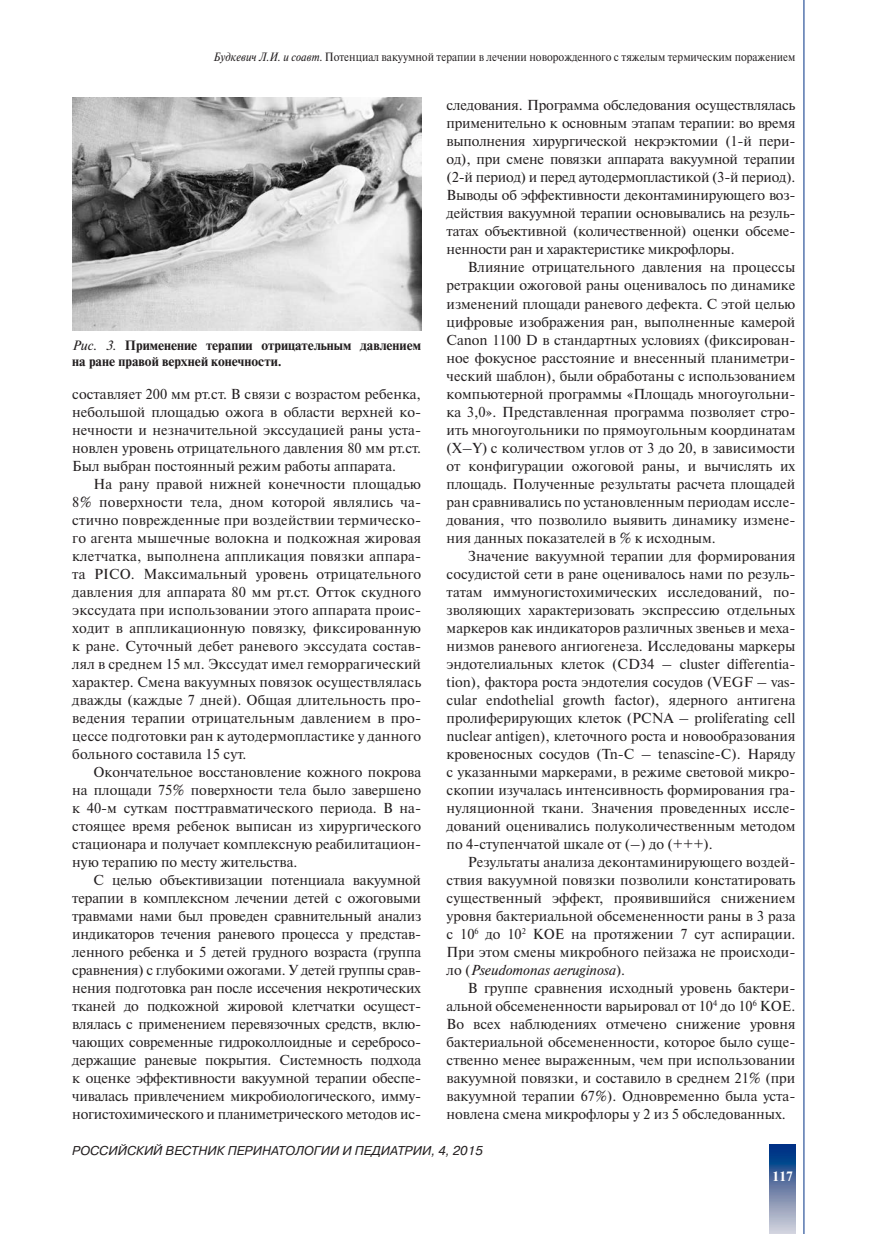
<style>
.page{position:relative;width:872px;height:1234px;background:#fff}
.page>*{position:absolute;margin:0;border:0;box-sizing:border-box;transform-origin:0 0}
.t1{font:14.4px/18px "Newton C";color:#231f20;text-align:justify}
.t2{font:700 13.5px/16.5px "Newton C";color:#231f20}
.t3{font:700 13.5px "Newton C";color:#fff}
.t4{font:italic 12.75px "Pragmatica C";color:#231f20}
.t5{font:12px "Newton C";color:#231f20;scale:.9 1}
.s1{font-style:italic}
.s2{font-weight:400;font-style:italic}
</style>
<div class="page">
<svg style="left:770px;top:1144px;width:25px;height:89px;background:#627ca9"></svg>
<hr style="left:803px;top:0;width:1px;height:1233px;background:#003186">
<img style="left:72px;top:98px;width:349px;height:232px">
<p class="t5" style="left:213px;top:50px;width:648px"><span class="s1">Будкевич Л.И. и соавт.</span> Потенциал вакуумной терапии в лечении новорожденного с тяжелым термическим поражением</p>
<p class="t2" style="left:72px;top:337px;width:350px"><span class="s2">Рис. 3.</span> Применение терапии отрицательным давлением на ране правой верхней конечности.</p>
<p class="t1" style="left:72px;top:384px;width:350px">составляет 200 мм рт.ст. В связи с возрастом ребенка, небольшой площадью ожога в области верхней ко&shy;нечности и незначительной экссудацией раны уста&shy;новлен уровень отрицательного давления 80 мм рт.ст.<br>Был выбран постоянный режим работы аппарата.</p>
<p class="t1" style="left:72px;top:474px;width:350px;text-indent:21px">На рану правой нижней конечности площадью 8% поверхности тела, дном которой являлись ча&shy;стично поврежденные при воздействии термическо&shy;го агента мышечные волокна и подкожная жировая клетчатка, выполнена аппликация повязки аппара&shy;та PICO. Максимальный уровень отрицательного давления для аппарата 80 мм рт.ст. Отток скудного экссудата при использовании этого аппарата проис&shy;ходит в аппликационную повязку, фиксированную к ране. Суточный дебет раневого экссудата состав&shy;лял в среднем 15 мл. Экссудат имел геморрагический характер. Смена вакуумных повязок осуществлялась дважды (каждые 7 дней). Общая длительность про&shy;ведения терапии отрицательным давлением в про&shy;цессе подготовки ран к аутодермопластике у данного больного составила 15 сут.</p>
<p class="t1" style="left:72px;top:762px;width:350px;text-indent:21px">Окончательное восстановление кожного покрова на площади 75% поверхности тела было завершено к 40-м суткам посттравматического периода. В на&shy;стоящее время ребенок выписан из хирургического стационара и получает комплексную реабилитацион&shy;ную терапию по месту жительства.</p>
<p class="t1" style="left:72px;top:870px;width:350px;text-indent:21px">С целью объективизации потенциала вакуумной терапии в комплексном лечении детей с ожоговыми травмами нами был проведен сравнительный анализ индикаторов течения раневого процесса у представ&shy;ленного ребенка и 5 детей грудного возраста (группа сравнения) с глубокими ожогами. У детей группы срав&shy;нения подготовка ран после иссечения некротических тканей до подкожной жировой клетчатки осущест&shy;влялась с применением перевязочных средств, вклю&shy;чающих современные гидроколлоидные и серебросо&shy;держащие раневые покрытия. Системность подхода к оценке эффективности вакуумной терапии обеспе&shy;чивалась привлечением микробиологического, имму&shy;ногистохимического и планиметрического методов ис-</p>
<p class="t1" style="left:446px;top:96px;width:350px">следования. Программа обследования осуществлялась применительно к основным этапам терапии: во время выполнения хирургической некрэктомии (1-й пери&shy;од), при смене повязки аппарата вакуумной терапии (2-й период) и перед аутодермопластикой (3-й период).<br>Выводы об эффективности деконтаминирующего воз&shy;действия вакуумной терапии основывались на резуль&shy;татах объективной (количественной) оценки обсеме&shy;ненности ран и характеристике микрофлоры.</p>
<p class="t1" style="left:446px;top:258px;width:350px;text-indent:21px">Влияние отрицательного давления на процессы ретракции ожоговой раны оценивалось по динамике изменений площади раневого дефекта. С этой целью цифровые изображения ран, выполненные камерой Canon 1100 D в стандартных условиях (фиксирован&shy;ное фокусное расстояние и внесенный планиметри&shy;ческий шаблон), были обработаны с использованием компьютерной программы «Площадь многоугольни&shy;ка 3,0». Представленная программа позволяет стро&shy;ить многоугольники по прямоугольным координатам (X–Y) с количеством углов от 3 до 20, в зависимости от конфигурации ожоговой раны, и вычислять их площадь. Полученные результаты расчета площадей ран сравнивались по установленным периодам иссле&shy;дования, что позволило выявить динамику измене&shy;ния данных показателей в % к исходным.</p>
<p class="t1" style="left:446px;top:546px;width:350px;text-indent:21px">Значение вакуумной терапии для формирования сосудистой сети в ране оценивалось нами по резуль&shy;татам иммуногистохимических исследований, по&shy;зволяющих характеризовать экспрессию отдельных маркеров как индикаторов различных звеньев и меха&shy;низмов раневого ангиогенеза. Исследованы маркеры эндотелиальных клеток (СD34 – cluster differentia&shy;tion), фактора роста эндотелия сосудов (VEGF – vas&shy;cular endothelial growth factor), ядерного антигена пролиферирующих клеток (PCNA – proliferating cell nuclear antigen), клеточного роста и новообразования кровеносных сосудов (Tn-C – tenascine-С). Наряду с указанными маркерами, в режиме световой микро&shy;скопии изучалась интенсивность формирования гра&shy;нуляционной ткани. Значения проведенных иссле&shy;дований оценивались полуколичественным методом по 4-ступенчатой шкале от (–) до (+++).</p>
<p class="t1" style="left:446px;top:852px;width:350px;text-indent:21px">Результаты анализа деконтаминирующего воздей&shy;ствия вакуумной повязки позволили констатировать существенный эффект, проявившийся снижением уровня бактериальной обсемененности раны в 3 раза с 10<sup>6</sup> до 10<sup>2</sup> КОЕ на протяжении 7 сут аспирации.<br>При этом смены микробного пейзажа не происходи&shy;ло (<span class="s1">Pseudomonas aeruginosa</span>).</p>
<p class="t1" style="left:446px;top:978px;width:350px;text-indent:21px">В группе сравнения исходный уровень бактери&shy;альной обсемененности варьировал от 10<sup>4</sup> до 10<sup>6</sup> КОЕ.<br>Во всех наблюдениях отмечено снижение уровня бактериальной обсемененности, которое было суще&shy;ственно менее выраженным, чем при использовании вакуумной повязки, и составило в среднем 21% (при вакуумной терапии 67%). Одновременно была уста&shy;новлена смена микрофлоры у 2 из 5 обследованных.</p>
<p class="t4" style="left:72px;top:1142px;width:412px">РОССИЙСКИЙ ВЕСТНИК ПЕРИНАТОЛОГИИ И ПЕДИАТРИИ, 4, 2015</p>
<p class="t3" style="left:772px;top:1168px;width:22px">117</p>
</div>
